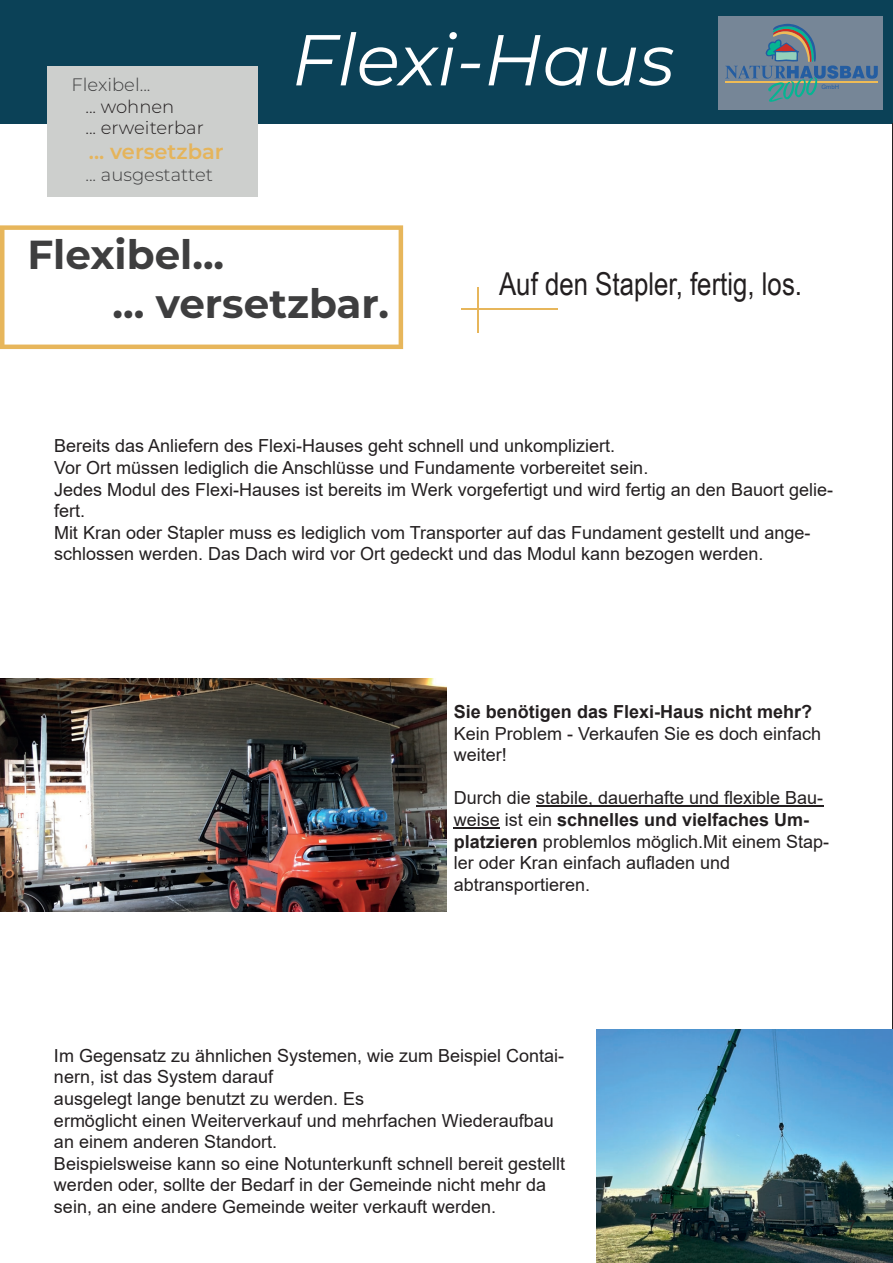
<style>
.page{position:relative;width:893px;height:1263px;background:#fff}
.page>*{position:absolute;margin:0;border:0;box-sizing:border-box;transform-origin:0 0}
.t1{font:italic 71.85px "Montserrat";color:#fff}
.t2{font:700 40.5px/48.6px "Montserrat";color:#3e3e3f}
.t3{font:31.5px "Arial Narrow";color:#231f20}
.t4{font:600 21px "Montserrat";color:#e5b45b}
.t5{font:18px/21.6px "Arial";color:#231f20}
.t6{font:700 18px "Arial";color:#231f20}
.t7{font:300 18px "Montserrat";color:#3e3e3f}
.t8{font:300 18px/21.6px "Montserrat";color:#231f20}
.t9{font:18px "Arial Narrow";color:#231f20}
.t10{font:6px "Arial";color:#245da1}
.s1{font-weight:700}
</style>
<div class="page">
<div style="left:0;top:0;width:893px;height:123px;background:#0b4157"></div>
<div style="left:47px;top:66px;width:211px;height:131px;background:#cdcfcd"></div>
<div style="left:719px;top:16px;width:164px;height:94px;background:#768697"></div>
<svg style="left:725px;top:24px;width:153px;height:78px"></svg>
<hr style="left:892px;top:123px;width:1px;height:1140px;background:#231f20">
<svg style="left:0;top:225px;width:403px;height:124px"></svg>
<img style="left:0;top:678px;width:446px;height:234px">
<hr style="left:461px;top:308px;width:97px;height:2px;background:#e7b65b">
<hr style="left:478px;top:287px;width:1px;height:45px;background:#e7b65b">
<hr style="left:536px;top:805px;width:287px;height:2px;background:#231f20">
<hr style="left:454px;top:827px;width:46px;height:1px;background:#231f20">
<img style="left:597px;top:1029px;width:296px;height:234px">
<p class="t7" style="left:72px;top:72px;width:80px">Flexibel...</p>
<p class="t8" style="left:85px;top:95px;width:120px">... wohnen<br>... erweiterbar</p>
<p class="t4" style="left:89px;top:137px;width:136px">... versetzbar</p>
<p class="t7" style="left:85px;top:162px;width:129px">... ausgestattet</p>
<h1 class="t1" style="left:292px;top:11px;width:384px">Flexi-Haus</h1>
<h2 class="t2" style="left:112px;top:228px;width:278px;text-indent:-85px">Flexibel...<br>... versetzbar.</h2>
<h3 class="t3" style="left:499px;top:260px;width:305px">Auf den Stapler, fertig, los.</h3>
<p class="t10" style="left:821px;top:83px;width:19px">GmbH</p>
<p class="t5" style="left:54px;top:435px;width:780px">Bereits das Anliefern des Flexi-Hauses geht schnell und unkompliziert.<br>Vor Ort müssen lediglich die Anschlüsse und Fundamente vorbereitet sein.<br>Jedes Modul des Flexi-Hauses ist bereits im Werk vorgefertigt und wird fertig an den Bauort gelie&shy;fert.<br>Mit Kran oder Stapler muss es lediglich vom Transporter auf das Fundament gestellt und ange&shy;schlossen werden. Das Dach wird vor Ort gedeckt und das Modul kann bezogen werden.</p>
<p class="t6" style="left:454px;top:699px;width:360px">Sie benötigen das Flexi-Haus nicht mehr?</p>
<p class="t5" style="left:454px;top:722px;width:369px">Kein Problem - Verkaufen Sie es doch einfach weiter!</p>
<p class="t5" style="left:454px;top:787px;width:377px">Durch die stabile, dauerhafte und flexible Bau&shy;weise ist ein <span class="s1">schnelles und vielfaches Um&shy;platzieren</span> problemlos möglich. Mit einem Stap&shy;ler oder Kran einfach aufladen und abtransportieren.</p>
<p class="t5" style="left:54px;top:1045px;width:513px">Im Gegensatz zu ähnlichen Systemen, wie zum Beispiel Contai&shy;nern, ist das System darauf<br>ausgelegt lange benutzt zu werden. Es<br>ermöglicht einen Weiterverkauf und mehrfachen Wiederaufbau an einem anderen Standort.<br>Beispielsweise kann so eine Notunterkunft schnell bereit gestellt werden oder, sollte der Bedarf in der Gemeinde nicht mehr da sein, an eine andere Gemeinde weiter verkauft werden.</p>
<p class="t9" style="left:847px;top:1213px;width:17px">77</p>
</div>
